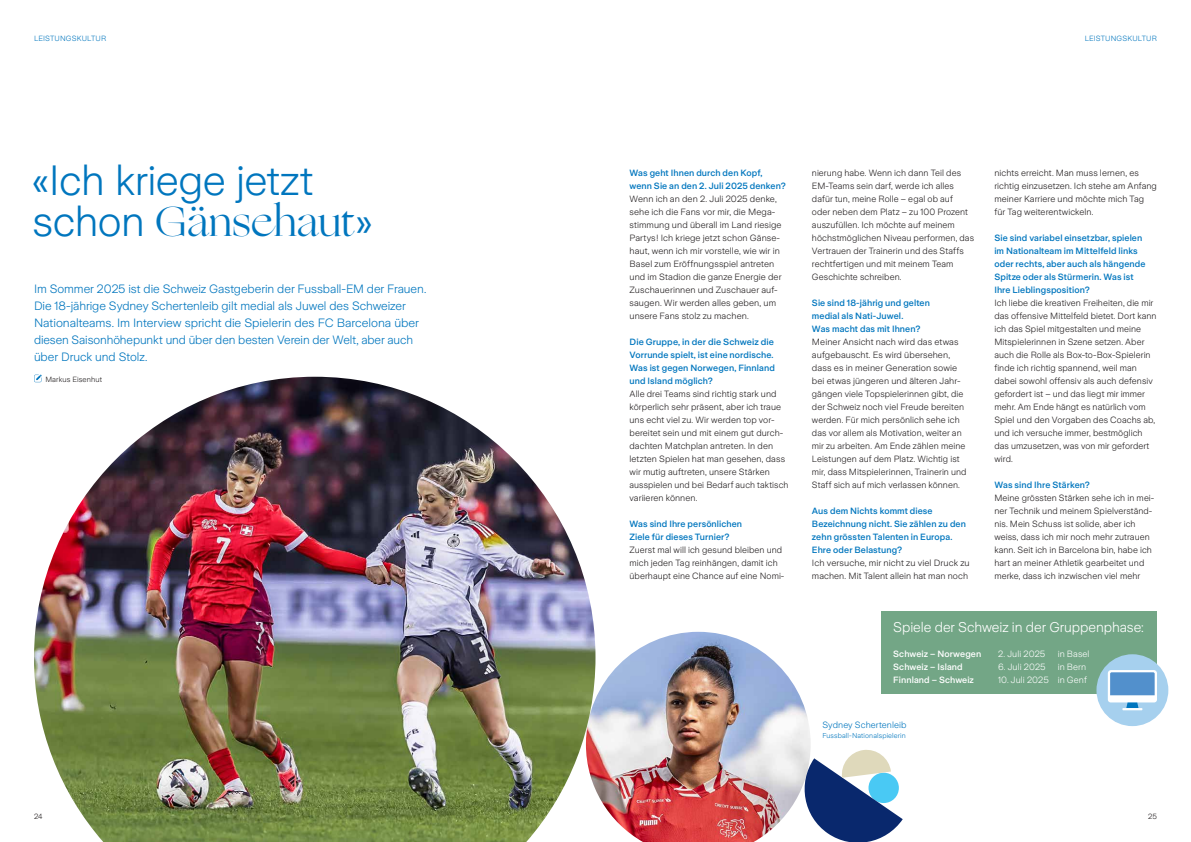
<style>
.page{position:relative;width:1191px;height:842px;background:#fff}
.page>*{position:absolute;margin:0;border:0;box-sizing:border-box;transform-origin:0 0}
.t1{font:300 42px "Zurich Sans";letter-spacing:-.015em;color:#0076be}
.t2{font:42px "Ogg";letter-spacing:-.005em;color:#0076be}
.t3{font:300 14px "Zurich Sans";letter-spacing:-.005em;color:#fff}
.t4{font:300 12px/17px "Zurich Sans";letter-spacing:-.005em;color:#0076be}
.t5{font:300 9px/13px "Zurich Sans";letter-spacing:.01em;color:#231f20}
.t6{font:500 9px/13px "Zurich Sans";letter-spacing:.01em;color:#0076be}
.t7{font:300 9px "Zurich Sans";letter-spacing:.01em;color:#fff}
.t8{font:500 9px "Zurich Sans";letter-spacing:.01em;color:#fff}
.t9{font:300 9px "Zurich Sans";letter-spacing:.01em;color:#0076be}
.t10{font:300 7.5px "Zurich Sans";letter-spacing:.02em;color:#0076be}
.t11{font:300 7.5px "Zurich Sans";letter-spacing:.015em;color:#231f20}
.t12{font:300 7px "Zurich Sans";letter-spacing:.015em;color:#0076be}
.s1{font-family:"Zurich Sans";font-weight:300}
</style>
<div class="page">
<svg style="left:34px;top:375px;width:8px;height:2px"></svg>
<img style="left:595px;top:632px;width:215px;height:210px">
<svg style="left:797px;top:748px;width:105px;height:94px"></svg>
<div style="left:882px;top:611px;width:275px;height:83px;background:#73a686"></div>
<img style="left:34px;top:377px;width:561px;height:465px">
<div style="left:1096px;top:654px;width:72px;height:72px;background:#a6d0ee;border-radius:50%"></div>
<svg style="left:1107px;top:670px;width:50px;height:38px;background:#8db8df"></svg>
<hr style="left:1122px;top:708px;width:20px;height:2px;background:#fff">
<p class="t10" style="left:34px;top:34px;width:74px">LEISTUNGSKULTUR</p>
<h1 class="t1" style="left:32px;top:158px;width:283px">«Ich kriege jetzt</h1>
<h1 class="t2" style="left:33px;top:194px;width:342px"><span class="s1">schon</span> Gänsehaut<span class="s1">»</span></h1>
<p class="t4" style="left:34px;top:280px;width:394px">Im Sommer 2025 ist die Schweiz Gastgeberin der Fussball-EM der Frauen.<br>Die 18-jährige Sydney Schertenleib gilt medial als Juwel des Schweizer Nationalteams. Im Interview spricht die Spielerin des FC Barcelona über diesen Saisonhöhepunkt und über den besten Verein der Welt, aber auch über Druck und Stolz.</p>
<p class="t11" style="left:45px;top:376px;width:58px">Markus Eisenhut</p>
<p class="t10" style="left:1084px;top:34px;width:74px">LEISTUNGSKULTUR</p>
<p class="t6" style="left:629px;top:166px;width:158px">Was geht Ihnen durch den Kopf, wenn Sie an den 2. Juli 2025 denken?</p>
<p class="t5" style="left:629px;top:192px;width:154px">Wenn ich an den 2. Juli 2025 denke, sehe ich die Fans vor mir, die Mega&shy;stimmung und überall im Land riesige Partys! Ich kriege jetzt schon Gänse&shy;haut, wenn ich mir vorstelle, wie wir in Basel zum Eröffnungsspiel antreten und im Stadion die ganze Energie der Zuschauerinnen und Zuschauer auf&shy;saugen. Wir werden alles geben, um unsere Fans stolz zu machen.</p>
<p class="t6" style="left:629px;top:335px;width:147px">Die Gruppe, in der die Schweiz die<br>Vorrunde spielt, ist eine nordische.<br>Was ist gegen Norwegen, Finnland und Island möglich?</p>
<p class="t5" style="left:629px;top:387px;width:160px">Alle drei Teams sind richtig stark und körperlich sehr präsent, aber ich traue uns echt viel zu. Wir werden top vor&shy;bereitet sein und mit einem gut durch&shy;dachten Matchplan antreten. In den letzten Spielen hat man gesehen, dass wir mutig auftreten, unsere Stärken ausspielen und bei Bedarf auch taktisch variieren können.</p>
<p class="t6" style="left:629px;top:517px;width:114px">Was sind Ihre persönlichen<br>Ziele für dieses Turnier?</p>
<p class="t5" style="left:629px;top:543px;width:156px">Zuerst mal will ich gesund bleiben und mich jeden Tag reinhängen, damit ich überhaupt eine Chance auf eine Nomi-</p>
<p class="t5" style="left:812px;top:166px;width:164px">nierung habe. Wenn ich dann Teil des EM-Teams sein darf, werde ich alles dafür tun, meine Rolle – egal ob auf<br>oder neben dem Platz – zu 100 Prozent auszufüllen. Ich möchte auf meinem höchstmöglichen Niveau performen, das Vertrauen der Trainerin und des Staffs rechtfertigen und mit meinem Team Geschichte schreiben.</p>
<p class="t6" style="left:812px;top:296px;width:119px">Sie sind 18-jährig und gelten medial als Nati-Juwel.<br>Was macht das mit Ihnen?</p>
<p class="t5" style="left:812px;top:335px;width:156px">Meiner Ansicht nach wird das etwas aufgebauscht. Es wird übersehen, dass es in meiner Generation sowie bei etwas jüngeren und älteren Jahr&shy;gängen viele Topspielerinnen gibt, die der Schweiz noch viel Freude bereiten werden. Für mich persönlich sehe ich das vor allem als Motivation, weiter an mir zu arbeiten. Am Ende zählen meine Leistungen auf dem Platz. Wichtig ist mir, dass Mit spielerinnen, Trainerin und Staff sich auf mich verlassen können.</p>
<p class="t6" style="left:812px;top:504px;width:155px">Aus dem Nichts kommt diese<br>Bezeichnung nicht. Sie zählen zu den zehn grössten Talenten in Europa.<br>Ehre oder Belastung?</p>
<p class="t5" style="left:812px;top:556px;width:159px">Ich versuche, mir nicht zu viel Druck zu machen. Mit Talent allein hat man noch</p>
<p class="t5" style="left:994px;top:166px;width:164px">nichts erreicht. Man muss lernen, es richtig einzusetzen. Ich stehe am Anfang meiner Karriere und möchte mich Tag für Tag weiterentwickeln.</p>
<p class="t6" style="left:994px;top:231px;width:152px">Sie sind variabel einsetzbar, spielen im Nationalteam im Mittelfeld links oder rechts, aber auch als hängende Spitze oder als Stürmerin. Was ist Ihre Lieblingsposition?</p>
<p class="t5" style="left:994px;top:296px;width:164px">Ich liebe die kreativen Freiheiten, die mir das offensive Mittelfeld bietet. Dort kann ich das Spiel mitgestalten und meine Mitspielerinnen in Szene setzen. Aber auch die Rolle als Box-to-Box-Spielerin finde ich richtig spannend, weil man dabei sowohl offensiv als auch defensiv gefordert ist – und das liegt mir immer mehr. Am Ende hängt es natür lich vom Spiel und den Vorgaben des Coachs ab, und ich versuche immer, bestmöglich das umzusetzen, was von mir gefordert wird.</p>
<p class="t6" style="left:994px;top:478px;width:97px">Was sind Ihre Stärken?</p>
<p class="t5" style="left:994px;top:491px;width:161px">Meine grössten Stärken sehe ich in mei&shy;ner Technik und meinem Spielverständ&shy;nis. Mein Schuss ist solide, aber ich weiss, dass ich mir noch mehr zutrauen kann. Seit ich in Barcelona bin, habe ich hart an meiner Athletik gearbeitet und merke, dass ich inzwischen viel mehr</p>
<h2 class="t3" style="left:893px;top:620px;width:252px">Spiele der Schweiz in der Gruppenphase:</h2>
<p class="t8" style="left:893px;top:649px;width:90px">Schweiz – Norwegen</p>
<p class="t7" style="left:998px;top:649px;width:49px">2. Juli 2025</p>
<p class="t7" style="left:1057px;top:649px;width:33px">in Basel</p>
<p class="t8" style="left:893px;top:662px;width:71px">Schweiz – Island</p>
<p class="t7" style="left:998px;top:662px;width:49px">6. Juli 2025</p>
<p class="t7" style="left:1057px;top:662px;width:30px">in Bern</p>
<p class="t8" style="left:893px;top:675px;width:82px">Finnland – Schweiz</p>
<p class="t7" style="left:998px;top:675px;width:90px">10. Juli 2025 in Genf</p>
<p class="t9" style="left:822px;top:719px;width:86px">Sydney Schertenleib</p>
<p class="t12" style="left:822px;top:732px;width:85px">Fussball-Nationalspielerin</p>
<p class="t11" style="left:34px;top:813px;width:10px">24</p>
<p class="t11" style="left:1148px;top:813px;width:10px">25</p>
</div>
